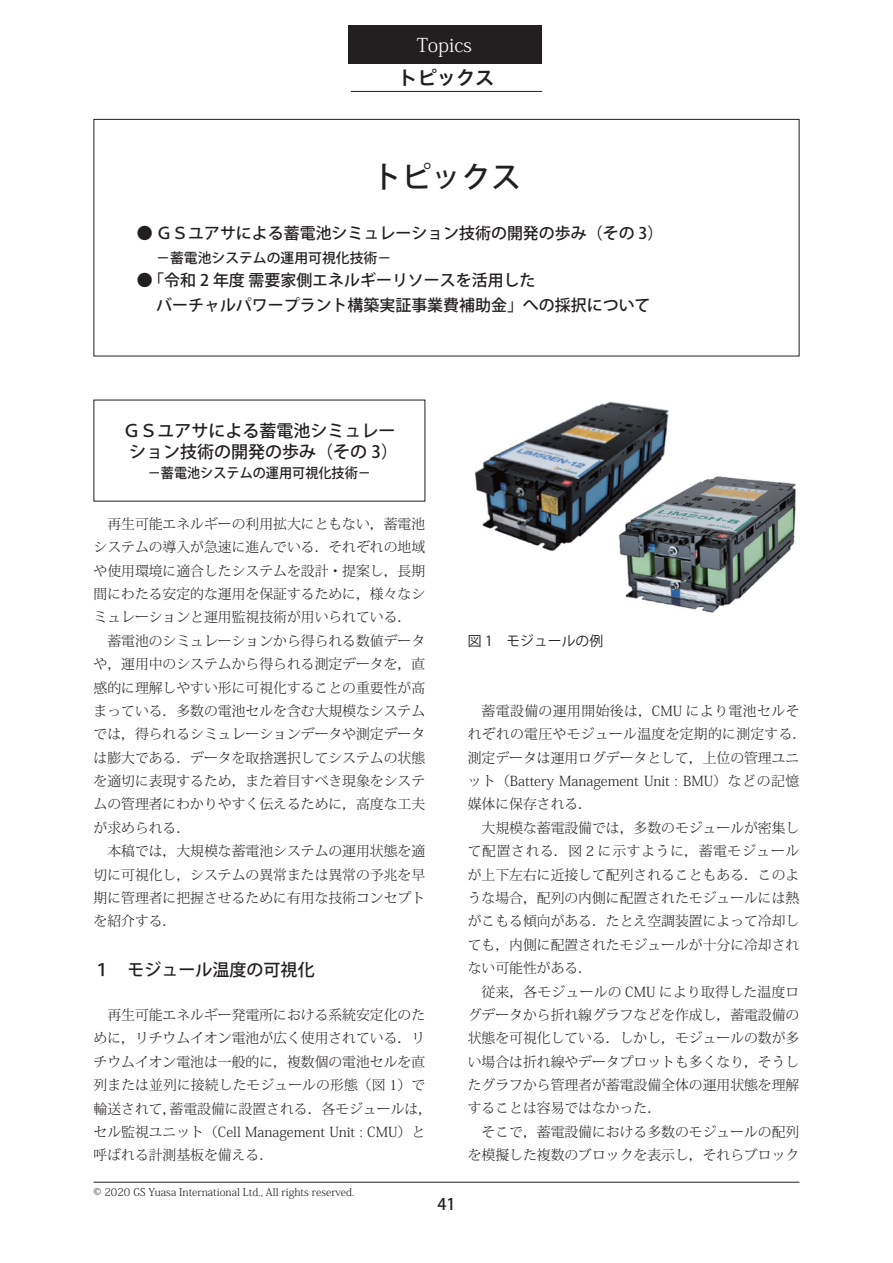
<style>
.page{position:relative;width:893px;height:1263px;background:#fff}
.page>*{position:absolute;margin:0;border:0;box-sizing:border-box;transform-origin:0 0}
.t1{font:500 29.7px "Koz Go Pr 6 N";color:#231f20}
.t2{font:300 19.2px "Koz Min Pr 6 N";color:#fff}
.t3{font:19.2px "Hira Kaku Pro W6";color:#231f20}
.t4{font:500 19.2px "Koz Min Pr 6 N";color:#fff}
.t5{font:500 16.95px/21.3px "Koz Go Pr 6 N";color:#231f20;text-align:center}
.t6{font:500 15.9px/25.5px "Koz Go Pr 6 N";color:#231f20}
.t7{font:300 13.8px/23.4px "Koz Min Pr 6 N";color:#231f20;text-align:justify}
.t8{font:500 13.8px "Koz Go Pr 6 N";color:#231f20;scale:.95 1}
.t9{font:500 13.8px "Koz Go Pr 6 N";color:#231f20}
.t10{font:13.8px "Koz Go Pr 6 N";color:#231f20}
.t11{font:300 10.65px "Koz Min Pr 6 N";color:#231f20}
</style>
<div class="page">
<hr style="left:94px;top:1182px;width:705px;height:1px;background:#231f20">
<hr style="left:351px;top:91px;width:191px;height:1px;background:#231f20">
<div style="left:94px;top:119px;width:705px;height:237px;border:1px solid #231f20"></div>
<div style="left:349px;top:26px;width:191px;height:38px;background:#231f20"></div>
<img style="left:474px;top:401px;width:322px;height:211px">
<h2 class="t2" style="left:417px;top:34px;width:57px">Topics</h2>
<h2 class="t4" style="left:457px;top:34px;width:19px">cs</h2>
<h2 class="t3" style="left:399px;top:61px;width:97px">トピックス</h2>
<h1 class="t1" style="left:372px;top:161px;width:150px">トピックス</h1>
<p class="t6" style="left:137px;top:221px;width:528px">● ＧＳユアサによる蓄電池シミュレーション技術の開発の歩み（その 3）</p>
<p class="t9" style="left:156px;top:250px;width:236px">－蓄電池システムの運用可視化技術－</p>
<p class="t6" style="left:156px;top:267px;width:496px;text-indent:-20px">● 「令和 2 年度 需要家側エネルギーリソースを活用した<br>バーチャルパワープラント構築実証事業費補助金」への採択について</p>
<p class="t5" style="left:123px;top:420px;width:276px">ＧＳユアサによる蓄電池シミュレーション技術の開発の歩み（その 3）</p>
<p class="t8" style="left:148px;top:465px;width:236px">－蓄電池システムの運用可視化技術－</p>
<p class="t7" style="left:94px;top:512px;width:333px;text-indent:14px">再生可能エネルギーの利用拡大にともない，蓄電池システムの導入が急速に進んでいる．それぞれの地域や使用環境に適合したシステムを設計・提案し，長期間にわたる安定的な運用を保証するために，様々なシミュレーションと運用監視技術が用いられている．</p>
<p class="t7" style="left:94px;top:629px;width:333px;text-indent:14px">蓄電池のシミュレーションから得られる数値データや，運用中のシステムから得られる測定データを，直感的に理解しやすい形に可視化することの重要性が高まっている．多数の電池セルを含む大規模なシステムでは，得られるシミュレーションデータや測定データは膨大である．データを取捨選択してシステムの状態を適切に表現するため，また着目すべき現象をシステムの管理者にわかりやすく伝えるために，高度な工夫が求められる．</p>
<p class="t7" style="left:94px;top:840px;width:333px;text-indent:14px">本稿では，大規模な蓄電池システムの運用状態を適切に可視化し，システムの異常または異常の予兆を早期に管理者に把握させるために有用な技術コンセプトを紹介する．</p>
<p class="t5" style="left:94px;top:959px;width:223px">１　モジュール温度の可視化</p>
<p class="t7" style="left:94px;top:1003px;width:340px;text-align:left;text-indent:14px">再生可能エネルギー発電所における系統安定化のために，リチウムイオン電池が広く使用されている．リチウムイオン電池は一般的に，複数個の電池セルを直列または並列に接続したモジュールの形態（図 1）で輸送されて，蓄電設備に設置される．各モジュールは，セル監視ユニット（Cell Management Unit : CMU）と呼ばれる計測基板を備える．</p>
<p class="t11" style="left:94px;top:1186px;width:262px">© 2020 GS Yuasa International Ltd., All rights reserved.</p>
<p class="t6" style="left:437px;top:1191px;width:19px">41</p>
<p class="t10" style="left:468px;top:633px;width:137px">図 1　モジュールの例</p>
<p class="t7" style="left:468px;top:699px;width:340px;text-align:left;text-indent:14px">蓄電設備の運用開始後は，CMU により電池セルそれぞれの電圧やモジュール温度を定期的に測定する．測定データは運用ログデータとして，上位の管理ユニット（Battery Management Unit : BMU）などの記憶媒体に保存される．</p>
<p class="t7" style="left:468px;top:816px;width:333px;text-indent:14px">大規模な蓄電設備では，多数のモジュールが密集して配置される．図 2 に示すように，蓄電モジュールが上下左右に近接して配列されることもある．このような場合，配列の内側に配置されたモジュールには熱がこもる傾向がある．たとえ空調装置によって冷却しても，内側に配置されたモジュールが十分に冷却されない可能性がある．</p>
<p class="t7" style="left:468px;top:980px;width:333px;text-indent:14px">従来，各モジュールの CMU により取得した温度ログデータから折れ線グラフなどを作成し，蓄電設備の状態を可視化している．しかし，モジュールの数が多い場合は折れ線やデータプロットも多くなり，そうしたグラフから管理者が蓄電設備全体の運用状態を理解することは容易ではなかった．</p>
<p class="t7" style="left:468px;top:1120px;width:333px;text-align:right">そこで，蓄電設備における多数のモジュールの配列を模擬した複数のブロックを表示し，それらブロック</p>
</div>
